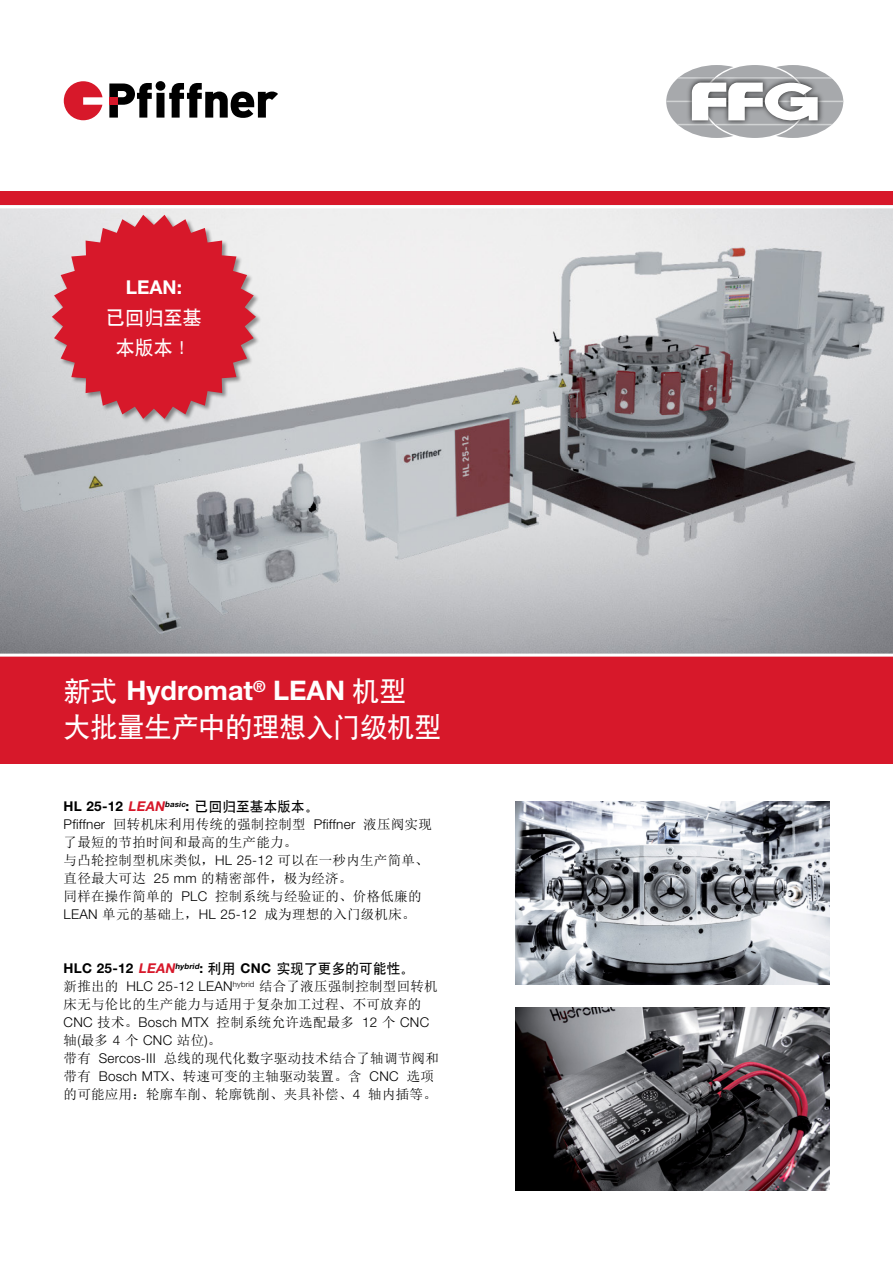
<style>
.page{position:relative;width:893px;height:1263px;background:#fff}
.page>*{position:absolute;margin:0;border:0;box-sizing:border-box;transform-origin:0 0}
.t1{font:700 27px "Helvetica Neue LT Pro";color:#fff}
.t2{font:27px "SIL Hei Med Jian";color:#fff}
.t3{font:19.05px/30px "SIL Hei Med Jian";color:#fff;text-align:center}
.t4{font:700 19.05px "Helvetica Neue LT Pro";color:#fff}
.t5{font:13.5px/18px "Sim Sun";letter-spacing:.02em;color:#000}
.t6{font:700 13.5px "Helvetica Neue LT Pro";letter-spacing:.02em;color:#000}
.t7{font:300 13.5px "Helvetica Neue LT Pro";letter-spacing:.02em;color:#000}
.t8{font:13.5px "SIL Hei Med Jian";letter-spacing:.02em;color:#000}
.s1{font-family:"SIL Hei Med Jian";font-weight:400}
.s2{font-family:"Helvetica Neue LT Pro";font-weight:700}
.s3{font-family:"Helvetica Neue LT Pro";font-weight:700;font-style:italic;color:#d7182a}
.s4{font-family:"Helvetica Neue LT Pro";font-weight:300}
.s5{font-style:italic;color:#d7182a}
.s6{font-family:"Sim Sun";font-weight:400}
</style>
<div class="page">
<img style="left:0;top:208px;width:893px;height:446px">
<div style="left:0;top:191px;width:893px;height:14px;background:#d7182a"></div>
<div style="left:0;top:657px;width:893px;height:107px;background:#d7182a"></div>
<svg style="left:109px;top:81px;width:169px;height:37px"></svg>
<div style="left:109px;top:97px;width:9px;height:8px;background:#d7182a"></div>
<svg style="left:64px;top:81px;width:38px;height:39px"></svg>
<svg style="left:666px;top:65px;width:177px;height:73px"></svg>
<img style="left:516px;top:801px;width:313px;height:183px">
<img style="left:516px;top:1008px;width:313px;height:183px">
<div style="left:51px;top:214px;width:211px;height:211px;background:#000;opacity:.4"></div>
<svg style="left:52px;top:215px;width:204px;height:204px;background:#d7505d"></svg>
<h2 class="t4" style="left:126px;top:275px;width:58px">LEAN:</h2>
<h2 class="t3" style="left:106px;top:301px;width:97px">已回归至基本版本！</h2>
<h1 class="t1" style="left:64px;top:674px;width:345px"><span class="s1">新式</span> Hydromat<sup>®</sup> LEAN <span class="s1">机型</span></h1>
<h1 class="t2" style="left:64px;top:709px;width:380px">大批量生产中的理想入门级机型</h1>
<p class="t8" style="left:64px;top:798px;width:256px"><span class="s2">HL 25-12</span> <span class="s3">LEAN</span><sup>basic</sup><span class="s2">:</span> 已回归至基本版本。</p>
<p class="t5" style="left:64px;top:815px;width:370px"><span class="s4">Pfiffner</span> 回转机床利用传统的强制控制型 <span class="s4">Pfiffner</span> 液压阀实现了最短的节拍时间和最高的生产能力。<br>与凸轮控制型机床类似，<span class="s4">HL 25-12</span> 可以在一秒内生产简单、直径最大可达 <span class="s4">25 mm</span> 的精密部件，极为经济。<br>同样在操作简单的 <span class="s4">PLC</span> 控制系统与经验证的、价格低廉的<br><span class="s4">LEAN</span> 单元的基础上，<span class="s4">HL 25-12</span> 成为理想的入门级机床。</p>
<p class="t6" style="left:64px;top:960px;width:352px">HLC 25-12 <span class="s5">LEAN</span><sup>hybrid</sup>: <span class="s1">利用</span> CNC <span class="s1">实现了更多的可能性。</span></p>
<p class="t5" style="left:64px;top:977px;width:376px">新推出的 <span class="s4">HLC 25-12 LEAN</span><sup>hybrid</sup> 结合了液压强制控制型回转机床无与伦比的生产能力与适用于复杂加工过程、不可放弃的</p>
<p class="t7" style="left:64px;top:1014px;width:367px">CNC <span class="s6">技术。</span>Bosch MTX <span class="s6">控制系统允许选配最多</span> 12 <span class="s6">个</span> CNC</p>
<p class="t5" style="left:64px;top:1031px;width:377px">轴<span class="s4">(</span>最多 <span class="s4">4</span> 个 <span class="s4">CNC</span> 站位<span class="s4">)</span>。<br>带有 <span class="s4">Sercos-III</span> 总线的现代化数字驱动技术结合了轴调节阀和带有 <span class="s4">Bosch MTX</span>、转速可变的主轴驱动装置。含 <span class="s4">CNC</span> 选项的可能应用：轮廓车削、轮廓铣削、夹具补偿、<span class="s4">4</span> 轴内插等。</p>
</div>
